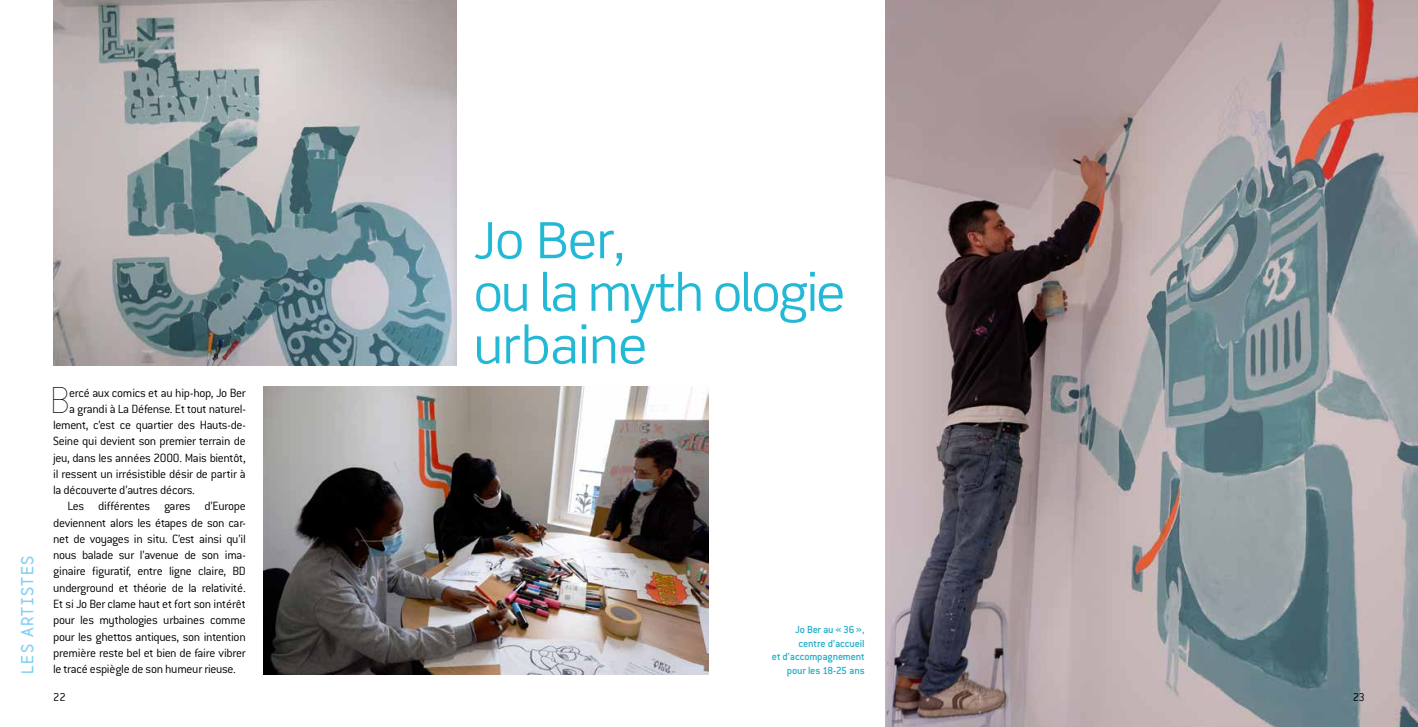
<style>
.page{position:relative;width:1418px;height:727px;background:#fff}
.page>*{position:absolute;margin:0;border:0;box-sizing:border-box;transform-origin:0 0}
.t1{font:50px/52.5px "Scene Std";letter-spacing:-.03em;color:#23b9d6}
.t2{font:300 35.12px "Variable";color:#000}
.t3{font:900 15px "Variable";letter-spacing:.1em;color:#83d0f5}
.t4{font:300 13.12px "Conduit ITC";letter-spacing:-.025em;color:#000}
.t5{font:300 12.5px "Conduit ITC";color:#000}
.t6{font:500 11.25px/13.8px "Conduit ITC";letter-spacing:-.015em;color:#22acc7;text-align:right}
</style>
<div class="page">
<img style="left:263px;top:386px;width:446px;height:288px">
<img style="left:53px;top:0;width:404px;height:365px">
<img style="left:885px;top:0;width:532px;height:726px">
<p class="t3" style="left:21px;top:673px;width:120px;rotate:-90deg">LES ARTISTES</p>
<h2 class="t2" style="left:50px;top:386px;width:21px">B</h2>
<p class="t4" style="left:69px;top:385px;width:178px">ercé aux comics et au hip-hop, Jo Ber</p>
<p class="t4" style="left:69px;top:401px;width:178px">a grandi à La Défense. Et tout naturel-</p>
<p class="t4" style="left:53px;top:417px;width:194px">lement, c’est ce quartier des Hauts-de-</p>
<p class="t4" style="left:53px;top:434px;width:194px">Seine qui devient son premier terrain de</p>
<p class="t4" style="left:53px;top:450px;width:194px">jeu, dans les années 2000. Mais bientôt,</p>
<p class="t4" style="left:53px;top:466px;width:194px">il ressent un irrésistible désir de partir à</p>
<p class="t4" style="left:53px;top:482px;width:143px">la découverte d’autres décors.</p>
<p class="t4" style="left:67px;top:499px;width:180px">Les différentes gares d’Europe</p>
<p class="t4" style="left:53px;top:515px;width:194px">deviennent alors les étapes de son car-</p>
<p class="t4" style="left:53px;top:531px;width:194px">net de voyages in situ. C’est ainsi qu’il</p>
<p class="t4" style="left:53px;top:547px;width:194px">nous balade sur l’avenue de son ima-</p>
<p class="t4" style="left:53px;top:564px;width:194px">ginaire figuratif, entre ligne claire, BD</p>
<p class="t4" style="left:53px;top:580px;width:194px">underground et théorie de la relativité.</p>
<p class="t4" style="left:53px;top:596px;width:194px">Et si Jo Ber clame haut et fort son intérêt</p>
<p class="t4" style="left:53px;top:612px;width:194px">pour les mythologies urbaines comme</p>
<p class="t4" style="left:53px;top:629px;width:194px">pour les ghettos antiques, son intention</p>
<p class="t4" style="left:53px;top:645px;width:194px">première reste bel et bien de faire vibrer</p>
<p class="t4" style="left:53px;top:661px;width:184px">le tracé espiègle de son humeur rieuse.</p>
<h1 class="t1" style="left:474px;top:213px;width:373px">Jo Ber,<br>ou la myth ologie urbaine</h1>
<p class="t6" style="left:771px;top:622px;width:94px">Jo Ber au «36», centre d’accueil<br>et d’accompagnement pour les 18-25 ans</p>
<p class="t5" style="left:53px;top:690px;width:14px">22</p>
<p class="t5" style="left:1352px;top:690px;width:13px">23</p>
</div>
